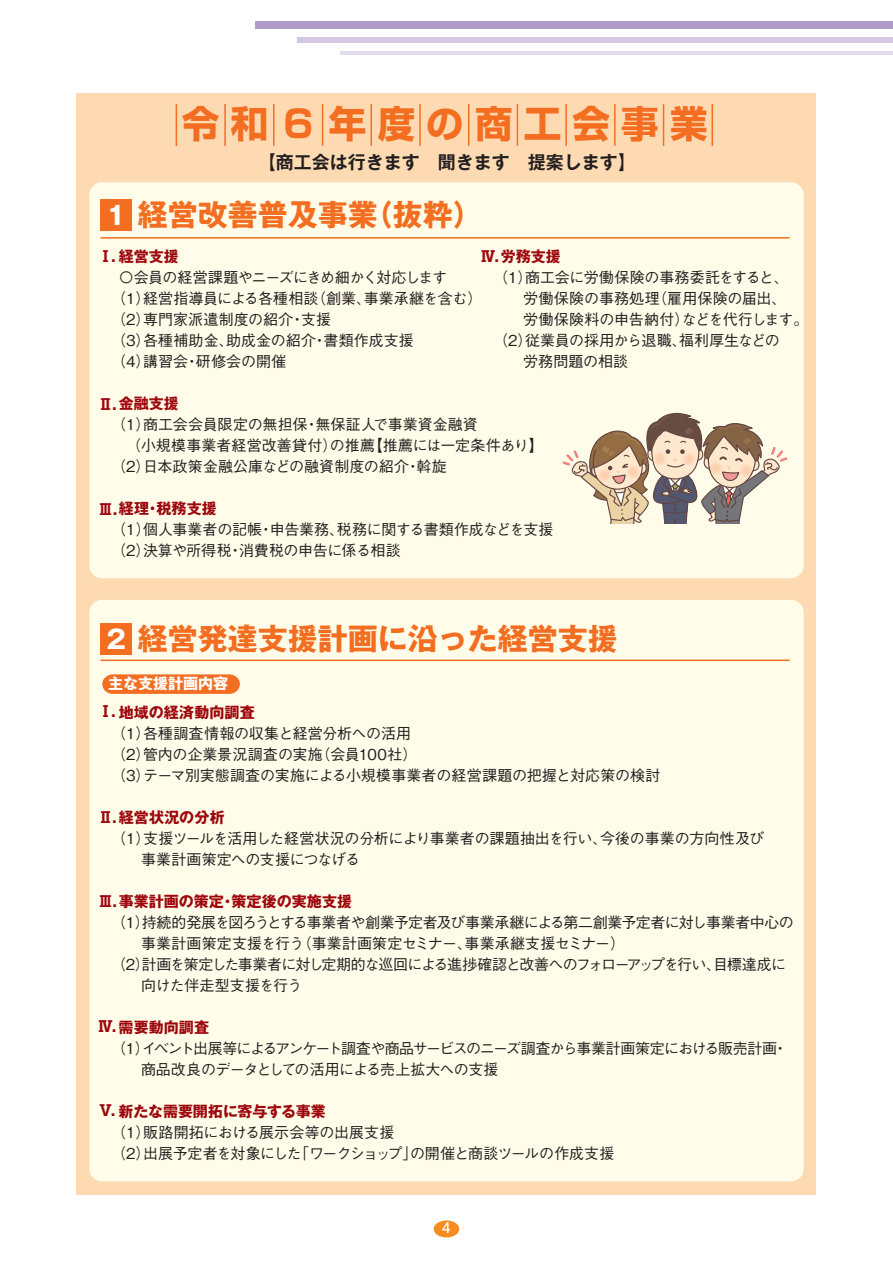
<style>
.page{position:relative;width:893px;height:1263px;background:#fff}
.page>*{position:absolute;margin:0;border:0;box-sizing:border-box;transform-origin:0 0}
.t1{font:37.5px "Shin Go Pro Bold 90 pv RKSJ H";letter-spacing:.3em;color:#f36e21}
.t2{font:30px "Gothic MB101 Pro Bold 90 pv RKSJ H";color:#f36e21}
.t3{font:25.5px "Gothic MB101 Pro Bold 90 pv RKSJ H";color:#fff}
.t4{font:18px "Gothic MB101 Pro De Bold 90 pv RKSJ H";color:#231f20}
.t5{font:15px/21px "Gothic BBB Pro Medium 90 pv RKSJ H";letter-spacing:-.02em;color:#231f20}
.t6{font:15px "Gothic BBB Pro Medium 90 pv RKSJ H";letter-spacing:.005em;color:#231f20}
.t7{font:15px/28.2px "Gothic MB101 Pro Bold 90 pv RKSJ H";letter-spacing:.005em;color:#9d070d}
.t8{font:15px "Gothic BBB Pro Medium 90 pv RKSJ H";letter-spacing:-.07em;color:#231f20}
.t9{font:15px "Gothic BBB Pro Medium 90 pv RKSJ H";letter-spacing:-.08em;color:#231f20}
.t10{font:15px "Gothic BBB Pro Medium 90 pv RKSJ H";letter-spacing:.01em;color:#231f20}
.t11{font:700 15px "Futo Go B101 Pro";color:#fff}
.s1{font-size:25.5px;color:#fff}
.s2{color:#fff}
.s3{font-family:"Gothic MB101 Pro Bold 90 pv RKSJ H";color:#9d070d}
</style>
<div class="page">
<div style="left:77px;top:94px;width:739px;height:1101px;background:#fedab3"></div>
<div style="left:89px;top:600px;width:715px;height:581px;background:#fffde9;border-radius:13px"></div>
<div style="left:89px;top:182px;width:715px;height:396px;background:#fffde9;border-radius:13px"></div>
<div style="left:255px;top:21px;width:638px;height:8px;background:#b09ac9"></div>
<div style="left:298px;top:37px;width:595px;height:6px;background:#d2c8e2"></div>
<hr style="left:340px;top:51px;width:553px;height:3px;background:#e3dced">
<hr style="left:176px;top:104px;width:1px;height:42px;background:#f36e21">
<hr style="left:224px;top:104px;width:2px;height:42px;background:#f36e21">
<hr style="left:273px;top:104px;width:2px;height:42px;background:#f36e21">
<hr style="left:322px;top:104px;width:1px;height:42px;background:#f36e21">
<hr style="left:370px;top:104px;width:2px;height:42px;background:#f36e21">
<hr style="left:419px;top:104px;width:2px;height:42px;background:#f36e21">
<hr style="left:468px;top:104px;width:1px;height:42px;background:#f36e21">
<hr style="left:517px;top:104px;width:1px;height:42px;background:#f36e21">
<hr style="left:565px;top:104px;width:2px;height:42px;background:#f36e21">
<hr style="left:614px;top:104px;width:2px;height:42px;background:#f36e21">
<hr style="left:663px;top:104px;width:1px;height:42px;background:#f36e21">
<hr style="left:711px;top:104px;width:2px;height:42px;background:#f36e21">
<div style="left:100px;top:199px;width:32px;height:32px;background:#f36e21"></div>
<div style="left:100px;top:623px;width:32px;height:31px;background:#f36e21"></div>
<hr style="left:101px;top:237px;width:689px;height:2px;background:#f36e21">
<hr style="left:101px;top:659px;width:689px;height:2px;background:#f36e21">
<svg style="left:102px;top:674px;width:138px;height:20px;background:#f3762d"></svg>
<svg style="left:562px;top:412px;width:226px;height:112px"></svg>
<div style="left:434px;top:1220px;width:25px;height:17px;background:#f68b1f;border-radius:50%"></div>
<p class="t1" style="left:182px;top:94px;width:527px">令和6年度の商工会事業</p>
<p class="t3" style="left:107px;top:194px;width:21px">1</p>
<p class="t4" style="left:258px;top:148px;width:380px">【商工会は行きます　聞きます　提案します】</p>
<p class="t2" style="left:138px;top:190px;width:346px">経営改善普及事業（抜粋）</p>
<p class="t7" style="left:98px;top:240px;width:82px">Ⅰ. 経営支援</p>
<p class="t7" style="left:481px;top:240px;width:81px">Ⅳ.労務支援</p>
<p class="t5" style="left:111px;top:265px;width:373px;text-indent:8px">〇会員の経営課題やニーズにきめ細かく対応します<br>（1）経営指導員による各種相談（創業、事業承継を含む）（2）専門家派遣制度の紹介・支援<br>（3）各種補助金、助成金の紹介・書類作成支援<br>（4）講習会・研修会の開催</p>
<p class="t7" style="left:98px;top:387px;width:82px">Ⅱ.金融支援</p>
<p class="t5" style="left:493px;top:265px;width:297px">（1）商工会に労働保険の事務委託をすると、</p>
<p class="t6" style="left:523px;top:286px;width:265px">労働保険の事務処理（雇用保険の届出、</p>
<p class="t5" style="left:523px;top:307px;width:287px">労働保険料の申告納付）などを代行します。</p>
<p class="t5" style="left:493px;top:328px;width:288px">（2）従業員の採用から退職、福利厚生などの</p>
<p class="t10" style="left:523px;top:349px;width:107px">労務問題の相談</p>
<p class="t6" style="left:111px;top:412px;width:368px">（1）商工会会員限定の無担保・無保証人で事業資金融資</p>
<p class="t6" style="left:119px;top:433px;width:426px">　（小規模事業者経営改善貸付）の推薦【推薦には一定条件あり】</p>
<p class="t6" style="left:111px;top:454px;width:337px">（2）日本政策金融公庫などの融資制度の紹介・斡旋</p>
<p class="t7" style="left:98px;top:492px;width:120px">Ⅲ.経理・税務支援</p>
<p class="t5" style="left:111px;top:517px;width:444px">（1）個人事業者の記帳・申告業務、税務に関する書類作成などを支援（2）決算や所得税・消費税の申告に係る相談</p>
<p class="t2" style="left:107px;top:613px;width:513px"><span class="s1">2</span> 経営発達支援計画に沿った経営支援</p>
<p class="t7" style="left:98px;top:668px;width:158px;text-indent:10px"><span class="s2">主な支援計画内容<br></span>Ⅰ. 地域の経済動向調査</p>
<p class="t5" style="left:111px;top:720px;width:551px">（1）各種調査情報の収集と経営分析への活用<br>（2）管内の企業景況調査の実施（会員100社）<br>（3）テーマ別実態調査の実施による小規模事業者の経営課題の把握と対応策の検討</p>
<p class="t7" style="left:98px;top:801px;width:128px">Ⅱ.経営状況の分析</p>
<p class="t5" style="left:111px;top:825px;width:655px">（1）支援ツールを活用した経営状況の分析により事業者の課題抽出を行い、今後の事業の方向性及び</p>
<p class="t5" style="left:141px;top:846px;width:220px">事業計画策定への支援につなげる</p>
<p class="t7" style="left:98px;top:885px;width:256px">Ⅲ.事業計画の策定・策定後の実施支援</p>
<p class="t5" style="left:111px;top:909px;width:684px">（1）持続的発展を図ろうとする事業者や創業予定者及び事業承継による第二創業予定者に対し事業者中心の</p>
<p class="t6" style="left:141px;top:931px;width:485px">事業計画策定支援を行う（事業計画策定セミナー、事業承継支援セミナー）</p>
<p class="t8" style="left:111px;top:952px;width:676px">（2）計画を策定した事業者に対し定期的な巡回による進捗確認と改善へのフォローアップを行い、目標達成に</p>
<p class="t5" style="left:141px;top:972px;width:163px">向けた伴走型支援を行う</p>
<p class="t7" style="left:98px;top:1011px;width:113px">Ⅳ.需要動向調査</p>
<p class="t9" style="left:111px;top:1036px;width:678px">（1）イベント出展等によるアンケート調査や商品サービスのニーズ調査から事業計画策定における販売計画・</p>
<p class="t5" style="left:141px;top:1056px;width:359px">商品改良のデータとしての活用による売上拡大への支援</p>
<p class="t5" style="left:111px;top:1098px;width:505px;text-indent:-13px"><span class="s3">Ⅴ. 新たな需要開拓に寄与する事業<br></span>（1）販路開拓における展示会等の出展支援<br>（2）出展予定者を対象にした「ワークショップ」の開催と商談ツールの作成支援</p>
<p class="t11" style="left:442px;top:1216px;width:10px">4</p>
</div>
